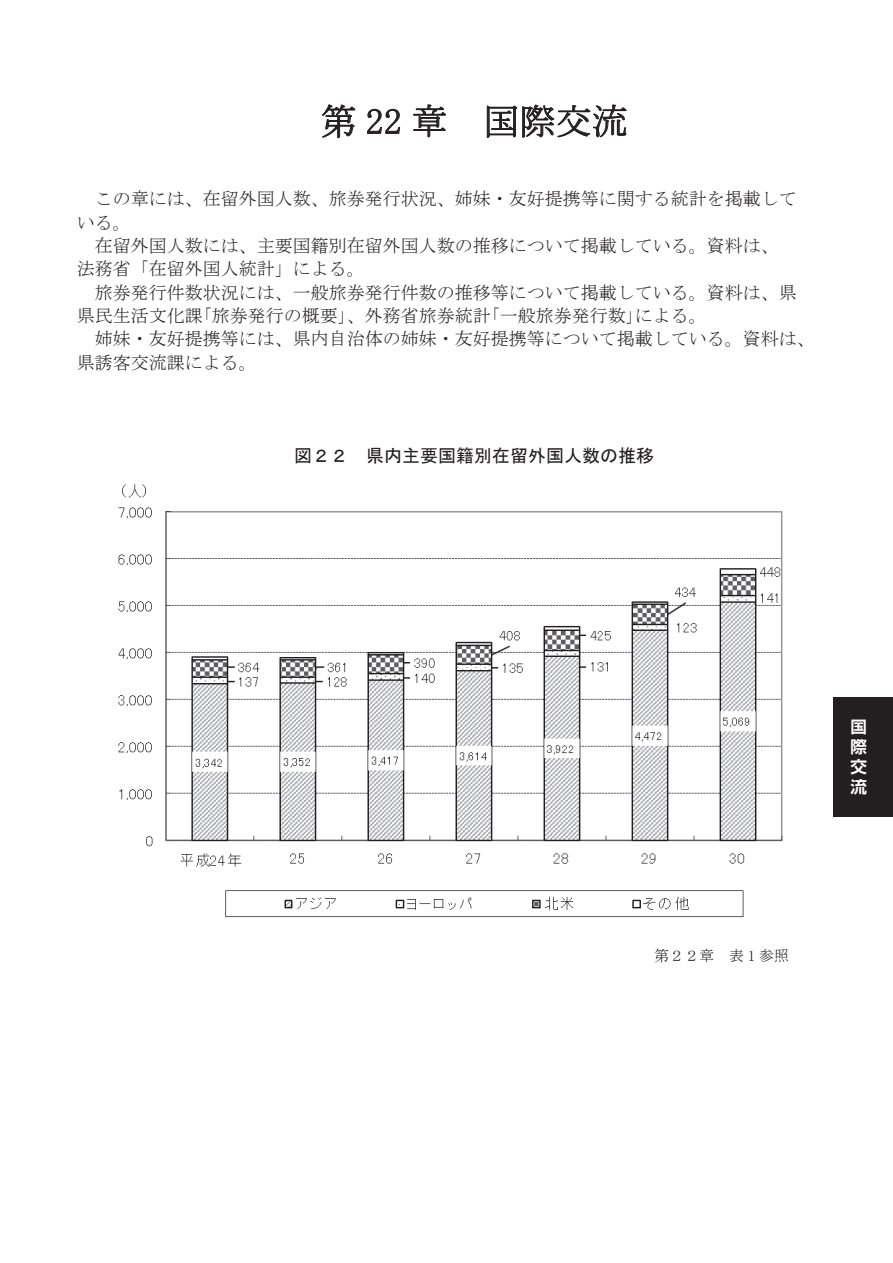
<style>
.page{position:relative;width:893px;height:1263px;background:#fff}
.page>*{position:absolute;margin:0;border:0;box-sizing:border-box;transform-origin:0 0}
.t1{font:36px "MS Mincho";letter-spacing:.005em;color:#231f20}
.t2{font:18px/23.2px "MS Mincho";color:#231f20}
.t3{font:18px "MS Gothic";color:#231f20}
.t4{font:700 16.5px/20px "Shin Go Pr 6 De";color:#fff;text-align:justify}
.t5{font:15px "MS Mincho";color:#231f20}
</style>
<div class="page">
<svg style="left:322px;top:104px;width:33px;height:34px"></svg>
<svg style="left:367px;top:109px;width:33px;height:25px"></svg>
<svg style="left:413px;top:104px;width:33px;height:33px"></svg>
<svg style="left:486px;top:104px;width:141px;height:34px"></svg>
<img style="left:118px;top:484px;width:665px;height:434px">
<div style="left:833px;top:697px;width:60px;height:119px;background:#231f20"></div>
<h1 class="t1" style="left:321px;top:103px;width:309px">第 22 章 国際交流</h1>
<p class="t2" style="left:77px;top:187px;width:721px;text-indent:18px">この章には、在留外国人数、旅券発行状況、姉妹・友好提携等に関する統計を掲載している。</p>
<p class="t2" style="left:77px;top:234px;width:703px;text-indent:18px">在留外国人数には、主要国籍別在留外国人数の推移について掲載している。資料は、法務省「在留外国人統計」による。</p>
<p class="t2" style="left:77px;top:281px;width:721px;text-indent:18px">旅券発行件数状況には、一般旅券発行件数の推移等について掲載している。資料は、県県民生活文化課｢旅券発行の概要｣、外務省旅券統計｢一般旅券発行数｣による。</p>
<p class="t2" style="left:77px;top:327px;width:739px;text-indent:18px">姉妹・友好提携等には、県内自治体の姉妹・友好提携等について掲載している。資料は、県誘客交流課による。</p>
<p class="t3" style="left:294px;top:447px;width:361px">図２２ 県内主要国籍別在留外国人数の推移</p>
<p class="t5" style="left:654px;top:948px;width:137px">第２２章 表 1 参照</p>
<p class="t4" style="left:850px;top:716px;width:18px">国際交流</p>
</div>
